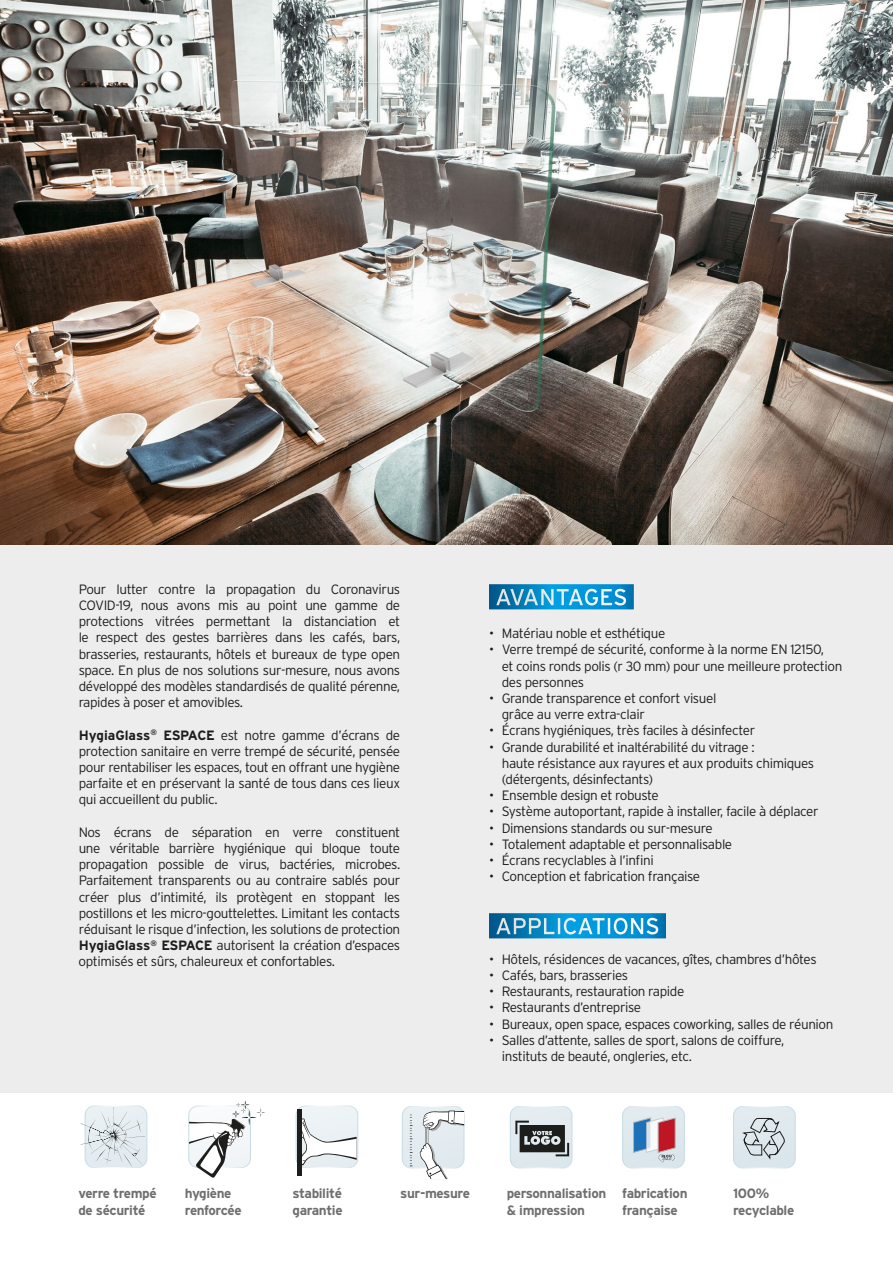
<style>
.page{position:relative;width:893px;height:1263px;background:#fff}
.page>*{position:absolute;margin:0;border:0;box-sizing:border-box;transform-origin:0 0}
.t1{font:23.1px "Interstate";color:#fff}
.t2{font:23.1px "Interstate";letter-spacing:-.02em;color:#fff}
.t3{font:300 13.5px/16.2px "Interstate";letter-spacing:-.03em;color:#1d1d1b}
.t4{font:700 13.5px/16.2px "Interstate";letter-spacing:-.03em;color:#706f6f}
.s1{font-weight:700}
</style>
<div class="page">
<div style="left:0;top:0;width:893px;height:1093px;background:#ededed"></div>
<div style="left:622px;top:1106px;width:63px;height:62px;border:1px solid #fff;border-radius:9px"></div>
<div style="left:296px;top:1105px;width:62px;height:63px;border:1px solid #fff;border-radius:9px"></div>
<svg style="left:510px;top:1106px;width:62px;height:62px;background:#aab0b3"></svg>
<svg style="left:402px;top:1106px;width:62px;height:73px"></svg>
<svg style="left:81px;top:1106px;width:66px;height:62px;background:#dee5e9"></svg>
<svg style="left:623px;top:1106px;width:61px;height:62px;background:#c5c0cc"></svg>
<svg style="left:296px;top:1106px;width:62px;height:61px"></svg>
<hr style="left:297px;top:1109px;width:4px;height:66px;background:#1d1d1b">
<svg style="left:189px;top:1101px;width:76px;height:77px"></svg>
<svg style="left:733px;top:1106px;width:62px;height:62px;background:#cfd9dd"></svg>
<svg style="left:489px;top:584px;width:145px;height:25px;background:#0287c6"></svg>
<svg style="left:489px;top:913px;width:177px;height:25px;background:#0187c6"></svg>
<img style="left:0;top:0;width:893px;height:544px">
<p class="t3" style="left:79px;top:581px;width:323px;text-align:justify">Pour lutter contre la propagation du Coronavirus COVID-19, nous avons mis au point une gamme de protections vitrées permettant la distanciation et le respect des gestes barrières dans les cafés, bars, brasseries, restaurants, hôtels et bureaux de type open space. En plus de nos solutions sur-mesure, nous avons développé des modèles standardisés de qualité pérenne, rapides à poser et amovibles.</p>
<p class="t3" style="left:79px;top:726px;width:323px;text-align:justify"><span class="s1">HygiaGlass</span><sup>®</sup> <span class="s1">ESPACE</span> est notre gamme d’écrans de protection sanitaire en verre trempé de sécurité, pensée pour rentabiliser les espaces, tout en offrant une hygiène parfaite et en préservant la santé de tous dans ces lieux qui accueillent du public.</p>
<p class="t3" style="left:79px;top:824px;width:323px;text-align:justify">Nos écrans de séparation en verre constituent une véritable barrière hygiénique qui bloque toute propagation possible de virus, bactéries, microbes.<br>Parfaitement transparents ou au contraire sablés pour créer plus d’intimité, ils protègent en stoppant les postillons et les micro-gouttelettes. Limitant les contacts réduisant le risque d’infection, les solutions de protection <span class="s1">HygiaGlass</span><sup>®</sup> <span class="s1">ESPACE</span> autorisent la création d’espaces optimisés et sûrs, chaleureux et confortables.</p>
<h1 class="t2" style="left:495px;top:584px;width:134px">AVANTAGES</h1>
<p class="t3" style="left:489px;top:625px;width:178px">• Matériau noble et esthétique</p>
<p class="t3" style="left:502px;top:641px;width:342px;text-indent:-13px">• Verre trempé de sécurité, conforme à la norme EN 12150,<br>et coins ronds polis (r 30 mm) pour une meilleure protection des personnes</p>
<p class="t3" style="left:502px;top:690px;width:216px;text-indent:-13px">• Grande transparence et confort visuel grâce au verre extra-clair</p>
<p class="t3" style="left:489px;top:722px;width:268px">• Écrans hygiéniques, très faciles à désinfecter</p>
<p class="t3" style="left:502px;top:738px;width:314px;text-indent:-13px">• Grande durabilité et inaltérabilité du vitrage :<br>haute résistance aux rayures et aux produits chimiques (détergents, désinfectants)</p>
<p class="t3" style="left:489px;top:787px;width:171px">• Ensemble design et robuste</p>
<p class="t3" style="left:489px;top:803px;width:331px">• Système autoportant, rapide à installer, facile à déplacer</p>
<p class="t3" style="left:489px;top:819px;width:225px">• Dimensions standards ou sur-mesure</p>
<p class="t3" style="left:489px;top:836px;width:245px">• Totalement adaptable et personnalisable</p>
<p class="t3" style="left:489px;top:852px;width:166px">• Écrans recyclables à l’infini</p>
<p class="t3" style="left:489px;top:868px;width:213px">• Conception et fabrication française</p>
<h1 class="t1" style="left:495px;top:913px;width:166px">APPLICATIONS</h1>
<p class="t3" style="left:489px;top:951px;width:329px">• Hôtels, résidences de vacances, gîtes, chambres d’hôtes</p>
<p class="t3" style="left:489px;top:967px;width:141px">• Cafés, bars, brasseries</p>
<p class="t3" style="left:489px;top:983px;width:197px">• Restaurants, restauration rapide</p>
<p class="t3" style="left:489px;top:999px;width:154px">• Restaurants d’entreprise</p>
<p class="t3" style="left:489px;top:1015px;width:346px">• Bureaux, open space, espaces coworking, salles de réunion</p>
<p class="t3" style="left:502px;top:1032px;width:284px;text-indent:-13px">• Salles d’attente, salles de sport, salons de coiffure, instituts de beauté, ongleries, etc.</p>
<p class="t4" style="left:78px;top:1185px;width:80px">verre trempé de sécurité</p>
<p class="t4" style="left:185px;top:1185px;width:58px">hygiène renforcée</p>
<p class="t4" style="left:293px;top:1185px;width:52px">stabilité garantie</p>
<p class="t4" style="left:400px;top:1185px;width:71px">sur-mesure</p>
<p class="t4" style="left:507px;top:1185px;width:101px">personnalisation &amp; impression</p>
<p class="t4" style="left:622px;top:1185px;width:67px">fabrication française</p>
<p class="t4" style="left:733px;top:1185px;width:63px">100% recyclable</p>
</div>
